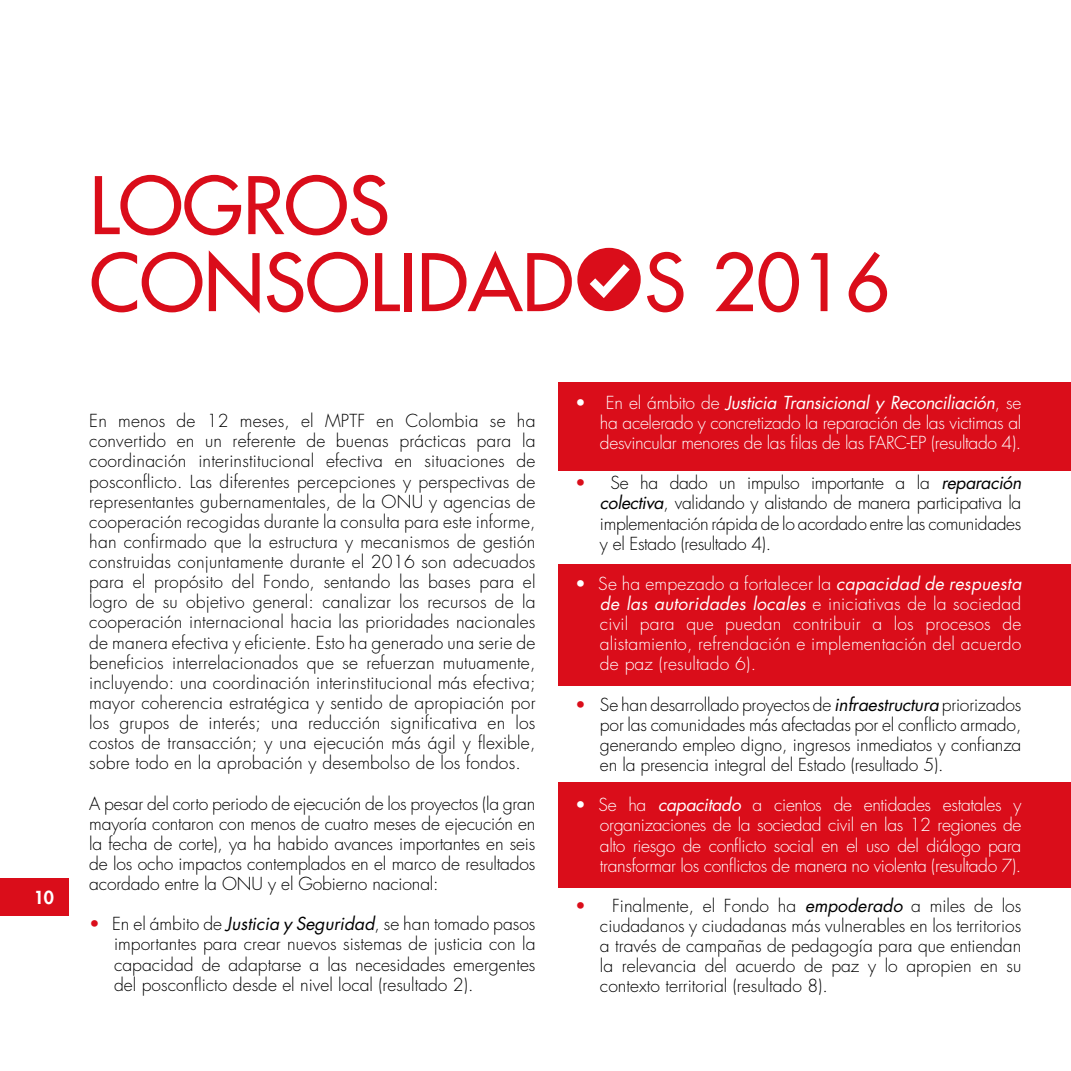
<style>
.page{position:relative;width:1071px;height:1071px;background:#fff}
.page>*{position:absolute;margin:0;border:0;box-sizing:border-box;transform-origin:0 0}
.t1{font:500 77px/77px "Futura Std";color:#da0d1a}
.t2{font:300 17.5px/20.1px "Futura Std";color:#000;text-align:justify}
.t3{font:300 17.5px/20.1px "Futura Std";letter-spacing:-.02em;color:#fff;text-align:justify}
.t4{font:800 17.5px "Futura Std";color:#fff}
.s1{color:#da0d1a}
.s2{font-weight:400;font-style:italic}
</style>
<div class="page">
<div style="left:559px;top:382px;width:512px;height:88px;background:#da0d1a"></div>
<div style="left:559px;top:565px;width:512px;height:121px;background:#da0d1a"></div>
<div style="left:559px;top:782px;width:512px;height:105px;background:#da0d1a"></div>
<svg style="left:577px;top:248px;width:64px;height:63px"></svg>
<div style="left:0;top:878px;width:69px;height:38px;background:#da0d1a"></div>
<p class="t4" style="left:34px;top:887px;width:22px">10</p>
<h1 class="t1" style="left:89px;top:168px;width:802px">LOGROS<br>CONSOLIDAD S 2016</h1>
<p class="t2" style="left:89px;top:411px;width:448px">En menos de 12 meses, el MPTF en Colombia se ha convertido en un referente de buenas prácticas para la coordinación interinstitucional efectiva en situaciones de posconflicto. Las diferentes percepciones y perspectivas de representantes gubernamentales, de la ONU y agencias de cooperación recogidas durante la consulta para este informe, han confirmado que la estructura y mecanismos de gestión construidas conjuntamente durante el 2016 son adecuados para el propósito del Fondo, sentando las bases para el logro de su objetivo general: canalizar los recursos de la cooperación internacional hacia las prioridades nacionales de manera efectiva y eficiente. Esto ha generado una serie de beneficios interrelacionados que se refuerzan mutuamente, incluyendo: una coordinación interinstitucional más efectiva; mayor coherencia estratégica y sentido de apropiación por los grupos de interés; una reducción significativa en los costos de transacción; y una ejecución más ágil y flexible, sobre todo en la aprobación y desembolso de los fondos.</p>
<p class="t2" style="left:89px;top:794px;width:448px">A pesar del corto periodo de ejecución de los proyectos (la gran mayoría contaron con menos de cuatro meses de ejecución en la fecha de corte), ya ha habido avances importantes en seis de los ocho impactos contemplados en el marco de resultados acordado entre la ONU y el Gobierno nacional:</p>
<p class="t2" style="left:114px;top:914px;width:423px;text-indent:-25px"><span class="s1">•</span> En el ámbito de <span class="s2">Justicia y Seguridad</span>, se han tomado pasos importantes para crear nuevos sistemas de justicia con la capacidad de adaptarse a las necesidades emergentes del posconflicto desde el nivel local (resultado 2).</p>
<p class="t3" style="left:600px;top:393px;width:423px;text-indent:-25px">• En el ámbito de <span class="s2">Justicia Transicional y Reconciliación</span>, se ha acelerado y concretizado la reparación de las victimas al desvincular menores de las filas de las FARC-EP (resultado 4).</p>
<p class="t2" style="left:600px;top:473px;width:423px;text-indent:-25px"><span class="s1">•</span> Se ha dado un impulso importante a la <span class="s2">reparación colectiva</span>, validando y alistando de manera participativa la implementación rápida de lo acordado entre las comunidades y el Estado (resultado 4).</p>
<p class="t3" style="left:600px;top:574px;width:423px;text-indent:-25px">• Se ha empezado a fortalecer la <span class="s2">capacidad de respuesta de las autoridades locales</span> e iniciativas de la sociedad civil para que puedan contribuir a los procesos de alistamiento, refrendación e implementación del acuerdo de paz (resultado 6).</p>
<p class="t2" style="left:600px;top:695px;width:423px;text-indent:-25px"><span class="s1">•</span> Se han desarrollado proyectos de <span class="s2">infraestructura</span> priorizados por las comunidades más afectadas por el conflicto armado, generando empleo digno, ingresos inmediatos y confianza en la presencia integral del Estado (resultado 5).</p>
<p class="t3" style="left:600px;top:795px;width:423px;text-indent:-25px">• Se ha <span class="s2">capacitado</span> a cientos de entidades estatales y organizaciones de la sociedad civil en las 12 regiones de alto riesgo de conflicto social en el uso del diálogo para transformar los conflictos de manera no violenta (resultado 7).</p>
<p class="t2" style="left:600px;top:896px;width:423px;text-indent:-25px"><span class="s1">•</span> Finalmente, el Fondo ha <span class="s2">empoderado</span> a miles de los ciudadanos y ciudadanas más vulnerables en los territorios a través de campañas de pedagogía para que entiendan la relevancia del acuerdo de paz y lo apropien en su contexto territorial (resultado 8).</p>
</div>
